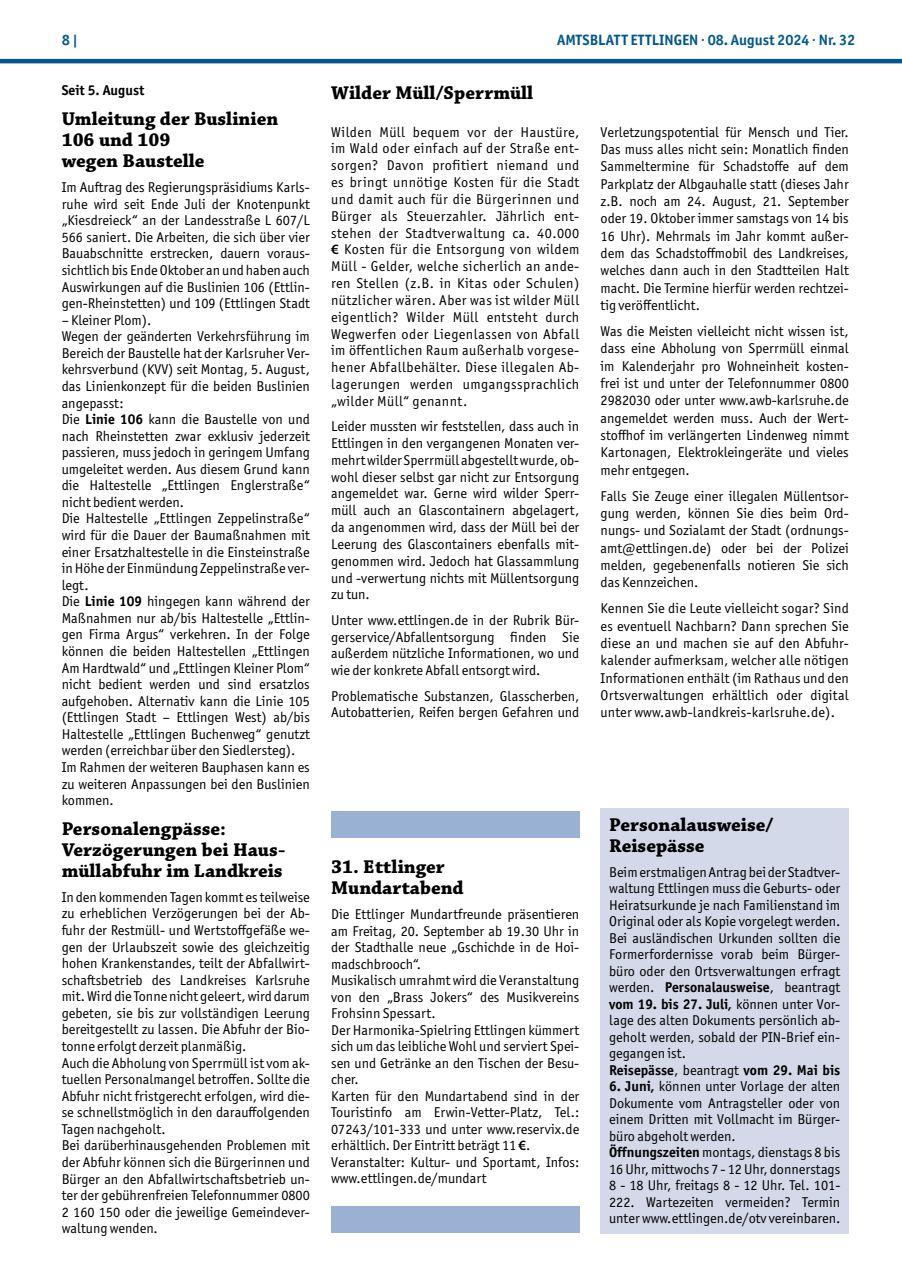
<style>
.page{position:relative;width:902px;height:1280px;background:#fff}
.page>*{position:absolute;margin:0;border:0;box-sizing:border-box;transform-origin:0 0}
.t1{font:700 19.5px/21px "Chaparral Pro";color:#000}
.t2{font:700 15px "Officina Sans ITC Pro";color:#01598b}
.t3{font:14.25px/16.5px "Officina Sans ITC Pro";color:#000;text-align:justify}
.t4{font:700 14.25px "Officina Sans ITC Pro";color:#000}
.s1{font-weight:700}
.s2{font-family:"Myriad Pro";font-weight:600}
</style>
<div class="page">
<hr style="left:0;top:59px;width:901px;height:4px;background:#01598b">
<div style="left:600px;top:808px;width:248px;height:425px;background:#d4d9e9"></div>
<div style="left:332px;top:811px;width:248px;height:27px;background:#9bb1d3"></div>
<div style="left:331px;top:1206px;width:248px;height:27px;background:#9bb1d3"></div>
<p class="t2" style="left:62px;top:31px;width:18px">8 |</p>
<p class="t2" style="left:557px;top:31px;width:299px">AMTSBLATT ETTLINGEN · 08. August 2024 · Nr. 32</p>
<p class="t4" style="left:62px;top:82px;width:84px">Seit 5. August</p>
<h1 class="t1" style="left:62px;top:109px;width:218px">Umleitung der Buslinien<br>106 und 109<br>wegen Baustelle</h1>
<p class="t3" style="left:62px;top:179px;width:250px">Im Auftrag des Regierungspräsidiums Karls&shy;ruhe wird seit Ende Juli der Knotenpunkt „Kiesdreieck“ an der Landesstraße L 607/L 566 saniert. Die Arbeiten, die sich über vier Bauabschnitte erstrecken, dauern voraus&shy;sichtlich bis Ende Oktober an und haben auch Auswirkungen auf die Buslinien 106 (Ettlin&shy;gen-Rheinstetten) und 109 (Ettlingen Stadt</p>
<p class="t3" style="left:62px;top:312px;width:250px;text-align:left">– Kleiner Plom).<br>Wegen der geänderten Verkehrsführung im Bereich der Baustelle hat der Karlsruher Ver&shy;kehrsverbund (KVV) seit Montag, 5. August, das Linienkonzept für die beiden Buslinien angepasst:<br>Die <span class="s1">Linie 106</span> kann die Baustelle von und nach Rheinstetten zwar exklusiv jederzeit passieren, muss jedoch in geringem Umfang umgeleitet werden. Aus diesem Grund kann die Haltestelle „Ettlingen Englerstraße“ nicht bedient werden.<br>Die Haltestelle „Ettlingen Zeppelinstraße“ wird für die Dauer der Baumaßnahmen mit einer Ersatzhaltestelle in die Einsteinstraße in Höhe der Einmündung Zeppelinstraße ver&shy;legt.<br>Die <span class="s1">Linie 109</span> hingegen kann während der Maßnahmen nur ab/bis Haltestelle „Ettlin&shy;gen Firma Argus“ verkehren. In der Folge können die beiden Haltestellen „Ettlingen Am Hardtwald“ und „Ettlingen Kleiner Plom“ nicht bedient werden und sind ersatzlos aufgehoben. Alternativ kann die Linie 105 (Ettlingen Stadt – Ettlingen West) ab/bis Haltestelle „Ettlingen Buchenweg“ genutzt werden (erreichbar über den Siedlersteg).<br>Im Rahmen der weiteren Bauphasen kann es zu weiteren Anpassungen bei den Buslinien kommen.</p>
<h1 class="t1" style="left:62px;top:819px;width:225px">Personalengpässe:<br>Verzögerungen bei Haus&shy;müllabfuhr im Landkreis</h1>
<p class="t3" style="left:62px;top:889px;width:250px;text-align:left">In den kommenden Tagen kommt es teilweise zu erheblichen Verzögerungen bei der Ab&shy;fuhr der Restmüll- und Wertstoffgefäße we&shy;gen der Urlaubszeit sowie des gleichzeitig hohen Krankenstandes, teilt der Abfallwirt&shy;schaftsbetrieb des Landkreises Karlsruhe mit. Wird die Tonne nicht geleert, wird darum gebeten, sie bis zur vollständigen Leerung bereitgestellt zu lassen. Die Abfuhr der Bio&shy;tonne erfolgt derzeit planmäßig.<br>Auch die Abholung von Sperrmüll ist vom ak&shy;tuellen Personalmangel betroffen. Sollte die Abfuhr nicht fristgerecht erfolgen, wird die&shy;se schnellstmöglich in den darauffolgenden Tagen nachgeholt.<br>Bei darüberhinausgehenden Problemen mit der Abfuhr können sich die Bürgerinnen und Bürger an den Abfallwirtschaftsbetrieb un&shy;ter der gebührenfreien Telefonnummer 0800<br>2 160 150 oder die jeweilige Gemeindever&shy;waltung wenden.</p>
<h1 class="t1" style="left:331px;top:84px;width:204px">Wilder Müll/Sperrmüll</h1>
<p class="t3" style="left:331px;top:123px;width:250px">Wilden Müll bequem vor der Haustüre, im Wald oder einfach auf der Straße ent&shy;sorgen? Davon profitiert niemand und es bringt unnötige Kosten für die Stadt und damit auch für die Bürgerinnen und Bürger als Steuerzahler. Jährlich ent&shy;stehen der Stadtverwaltung ca. 40.000 <span class="s2">€</span> Kosten für die Entsorgung von wildem Müll - Gelder, welche sicherlich an ande&shy;ren Stellen (z.B. in Kitas oder Schulen) nützlicher wären. Aber was ist wilder Müll eigentlich? Wilder Müll entsteht durch Wegwerfen oder Liegenlassen von Abfall im öffentlichen Raum außerhalb vorgese&shy;hener Abfallbehälter. Diese illegalen Ab&shy;lagerungen werden umgangssprachlich „wilder Müll“ genannt.</p>
<p class="t3" style="left:331px;top:418px;width:250px">Leider mussten wir feststellen, dass auch in Ettlingen in den vergangenen Monaten ver&shy;mehrt wilder Sperrmüll abgestellt wurde, ob&shy;wohl dieser selbst gar nicht zur Entsorgung angemeldet war. Gerne wird wilder Sperr&shy;müll auch an Glascontainern abgelagert, da angenommen wird, dass der Müll bei der Leerung des Glascontainers ebenfalls mit&shy;genommen wird. Jedoch hat Glassammlung und -verwertung nichts mit Müllentsorgung zu tun.</p>
<p class="t3" style="left:331px;top:611px;width:250px">Unter www.ettlingen.de in der Rubrik Bür&shy;gerservice/Abfallentsorgung finden Sie außerdem nützliche Informationen, wo und wie der konkrete Abfall entsorgt wird.</p>
<p class="t3" style="left:331px;top:687px;width:250px">Problematische Substanzen, Glasscherben,<br>Autobatterien, Reifen bergen Gefahren und</p>
<p class="t3" style="left:600px;top:123px;width:250px;line-height:17.4px">Verletzungspotential für Mensch und Tier.<br>Das muss alles nicht sein: Monatlich finden Sammeltermine für Schadstoffe auf dem Parkplatz der Albgauhalle statt (dieses Jahr z.B. noch am 24. August, 21. September oder 19. Oktober immer samstags von 14 bis 16 Uhr). Mehrmals im Jahr kommt außer&shy;dem das Schadstoffmobil des Landkreises, welches dann auch in den Stadtteilen Halt macht. Die Termine hierfür werden rechtzei&shy;tig veröffentlicht.</p>
<p class="t3" style="left:600px;top:322px;width:250px;line-height:17.4px">Was die Meisten vielleicht nicht wissen ist, dass eine Abholung von Sperrmüll einmal im Kalenderjahr pro Wohneinheit kosten&shy;frei ist und unter der Telefonnummer 0800<br>2982030 oder unter www.awb-karlsruhe.de angemeldet werden muss. Auch der Wert&shy;stoffhof im verlängerten Lindenweg nimmt Kartonagen, Elektrokleingeräte und vieles mehr entgegen.</p>
<p class="t3" style="left:600px;top:487px;width:250px;line-height:17.4px">Falls Sie Zeuge einer illegalen Müllentsor&shy;gung werden, können Sie dies beim Ord&shy;nungs- und Sozialamt der Stadt (ordnungs&shy;amt@ettlingen.de) oder bei der Polizei melden, gegebenenfalls notieren Sie sich das Kennzeichen.</p>
<p class="t3" style="left:600px;top:600px;width:250px;line-height:17.4px">Kennen Sie die Leute vielleicht sogar? Sind es eventuell Nachbarn? Dann sprechen Sie diese an und machen sie auf den Abfuhr&shy;kalender aufmerksam, welcher alle nötigen Informationen enthält (im Rathaus und den Ortsverwaltungen erhältlich oder digital unter www.awb-landkreis-karlsruhe.de).</p>
<h1 class="t1" style="left:609px;top:815px;width:166px">Personalausweise/<br>Reisepässe</h1>
<p class="t3" style="left:609px;top:864px;width:233px;text-align:left">Beim erstmaligen Antrag bei der Stadtver&shy;waltung Ettlingen muss die Geburts- oder Heiratsurkunde je nach Familienstand im Original oder als Kopie vorgelegt werden.<br>Bei ausländischen Urkunden sollten die Formerfordernisse vorab beim Bürger&shy;büro oder den Ortsverwaltungen erfragt werden. <span class="s1">Personalausweise</span>, beantragt <span class="s1">vom 19. bis 27. Juli,</span> können unter Vor&shy;lage des alten Dokuments persönlich ab&shy;geholt werden, sobald der PIN-Brief ein&shy;gegangen ist.<br><span class="s1">Reisepässe</span>, beantragt <span class="s1">vom 29. Mai bis</span></p>
<p class="t3" style="left:609px;top:1078px;width:233px;text-align:left"><span class="s1">6. Juni,</span> können unter Vorlage der alten Dokumente vom Antragsteller oder von einem Dritten mit Vollmacht im Bürger&shy;büro abgeholt werden.<br><span class="s1">Öffnungszeiten</span> montags, dienstags 8 bis 16 Uhr, mittwochs 7 - 12 Uhr, donnerstags 8 - 18 Uhr, freitags 8 - 12 Uhr. Tel. 101- 222. Wartezeiten vermeiden? Termin unter www.ettlingen.de/otv vereinbaren.</p>
<h1 class="t1" style="left:331px;top:857px;width:134px">31. Ettlinger<br>Mundartabend</h1>
<p class="t3" style="left:331px;top:906px;width:250px;text-align:left">Die Ettlinger Mundartfreunde präsentieren am Freitag, 20. September ab 19.30 Uhr in der Stadthalle neue „Gschichde in de Hoi&shy;madschbrooch“.<br>Musikalisch umrahmt wird die Veranstaltung von den „Brass Jokers“ des Musikvereins Frohsinn Spessart.<br>Der Harmonika-Spielring Ettlingen kümmert sich um das leibliche Wohl und serviert Spei&shy;sen und Getränke an den Tischen der Besu&shy;cher.<br>Karten für den Mundartabend sind in der Touristinfo am Erwin-Vetter-Platz, Tel.:<br>07243/101-333 und unter www.reservix.de erhältlich. Der Eintritt beträgt 11 <span class="s2">€</span>.<br>Veranstalter: Kultur- und Sportamt, Infos: www.ettlingen.de/mundart</p>
</div>
